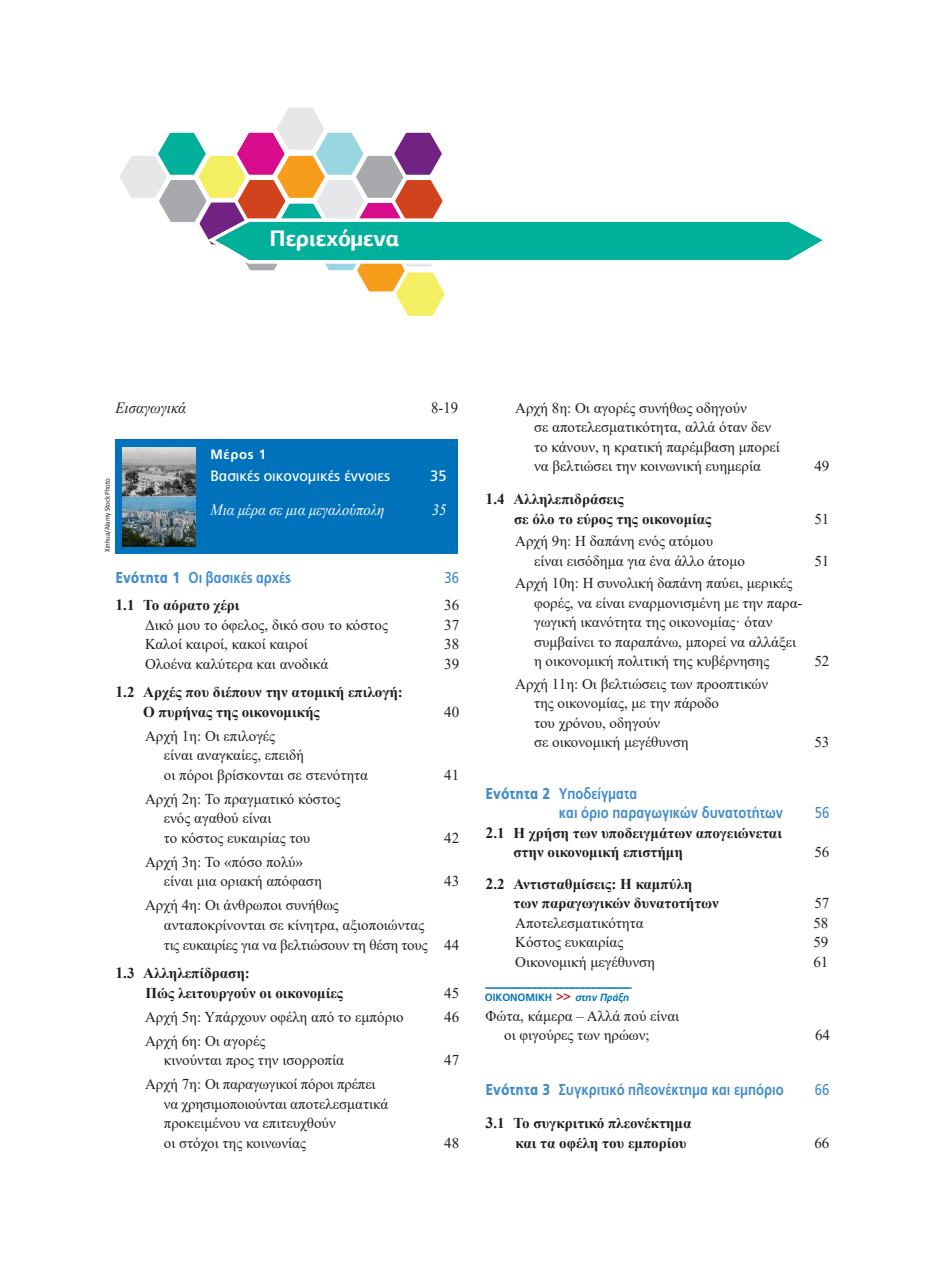
<style>
.page{position:relative;width:936px;height:1276px;background:#fff}
.page>*{position:absolute;margin:0;border:0;box-sizing:border-box;transform-origin:0 0}
.t1{font:38.4px "Times New Roman";color:#0072bc;scale:.31 1}
.t2{font:700 22.5px "PF Agora Sans Pro";color:#fff}
.t3{font:700 15.75px "PF Catalog";color:#448dcb;scale:.83 1}
.t4{font:italic 15.75px "Times New Roman";color:#fff;scale:.93 1}
.t5{font:italic 15.75px "Times New Roman";color:#231f20;scale:.96 1}
.t6{font:15.75px "PF Catalog";color:#448dcb;scale:.83 1}
.t7{font:15.75px "Times New Roman";color:#231f20;scale:.93 1}
.t8{font:15px/19.5px "Times New Roman";color:#231f20}
.t9{font:700 15px/19.5px "Times New Roman";color:#231f20}
.t10{font:15px "PF Catalog";color:#fff}
.t11{font:700 13.5px "PF Catalog";letter-spacing:.055em;color:#fff}
.t12{font:700 10.5px "PF Catalog";color:#0072bc}
.t13{font:7.5px "Calibri";letter-spacing:-.01em;color:#231f20;scale:.93 1}
.s1{font-weight:900}
.s2{font-size:15.75px}
.s3{font-size:13.5px;color:#b7282e}
.s4{font-style:italic}
</style>
<div class="page">
<svg style="left:120px;top:108px;width:703px;height:208px"></svg>
<div style="left:115px;top:439px;width:342px;height:114px;background:#0072bc"></div>
<img style="left:122px;top:448px;width:73px;height:98px">
<p class="t2" style="left:269px;top:229px;width:132px">Περιεχόμενα</p>
<p class="t5" style="left:115px;top:399px;width:75px">Eισαγωγικά</p>
<p class="t7" style="left:431px;top:399px;width:30px">8-19</p>
<p class="t13" style="left:103px;top:552px;width:81px;rotate:-90deg">Xinhua/Alamy Stock Photo</p>
<p class="t11" style="left:210px;top:450px;width:57px">Μέρος 1</p>
<p class="t10" style="left:210px;top:470px;width:181px">Βασικές οικονομικές έννοιες</p>
<p class="t10" style="left:430px;top:470px;width:18px">35</p>
<p class="t4" style="left:210px;top:501px;width:188px">Μια μέρα σε μια μεγαλούπολη</p>
<p class="t4" style="left:432px;top:501px;width:17px">35</p>
<p class="t3" style="left:115px;top:572px;width:213px"><span class="s1">Ενότητα 1</span> Οι βασικές αρχές</p>
<p class="t6" style="left:444px;top:571px;width:19px">36</p>
<p class="t9" style="left:115px;top:595px;width:126px"><span class="s2">1</span>.1 Το αόρατο χέρι</p>
<p class="t8" style="left:444px;top:595px;width:16px">36</p>
<p class="t8" style="left:145px;top:615px;width:244px">Δικό μου το όφελος, δικό σου το κόστος</p>
<p class="t8" style="left:444px;top:615px;width:16px">37</p>
<p class="t8" style="left:145px;top:634px;width:164px">Καλοί καιροί, κακοί καιροί</p>
<p class="t8" style="left:444px;top:634px;width:16px">38</p>
<p class="t8" style="left:145px;top:654px;width:185px">Ολοένα καλύτερα και ανοδικά</p>
<p class="t8" style="left:444px;top:654px;width:16px">39</p>
<p class="t9" style="left:115px;top:682px;width:289px"><span class="s2">1</span>.2 Αρχές που διέπουν την ατομική επιλογή:</p>
<p class="t9" style="left:143px;top:702px;width:178px">Ο πυρήνας της οικονομικής</p>
<p class="t8" style="left:444px;top:702px;width:16px">40</p>
<p class="t8" style="left:145px;top:726px;width:132px">Αρχή 1η: Οι επιλογές</p>
<p class="t8" style="left:164px;top:745px;width:142px">είναι αναγκαίες, επειδή</p>
<p class="t8" style="left:164px;top:765px;width:206px">οι πόροι βρίσκονται σε στενότητα</p>
<p class="t8" style="left:444px;top:765px;width:16px">41</p>
<p class="t8" style="left:145px;top:789px;width:197px">Αρχή 2η: Το πραγματικό κόστος</p>
<p class="t8" style="left:164px;top:808px;width:109px">ενός αγαθού είναι</p>
<p class="t8" style="left:164px;top:828px;width:148px">το κόστος ευκαιρίας του</p>
<p class="t8" style="left:444px;top:828px;width:16px">42</p>
<p class="t8" style="left:145px;top:852px;width:159px">Αρχή 3η: Το «πόσο πολύ»</p>
<p class="t8" style="left:164px;top:871px;width:159px">είναι μια οριακή απόφαση</p>
<p class="t8" style="left:444px;top:871px;width:16px">43</p>
<p class="t8" style="left:145px;top:895px;width:195px">Αρχή 4η: Οι άνθρωποι συνήθως</p>
<p class="t8" style="left:164px;top:915px;width:262px">ανταποκρίνονται σε κίνητρα, αξιοποιώντας</p>
<p class="t8" style="left:164px;top:934px;width:297px">τις ευκαιρίες για να βελτιώσουν τη θέση τους 44</p>
<p class="t9" style="left:115px;top:963px;width:136px"><span class="s2">1</span>.3 Αλληλεπίδραση:</p>
<p class="t9" style="left:145px;top:982px;width:199px">Πώς λειτουργούν οι οικονομίες</p>
<p class="t8" style="left:444px;top:982px;width:16px">45</p>
<p class="t8" style="left:145px;top:1006px;width:260px">Αρχή 5η: Υπάρχουν οφέλη από το εμπόριο</p>
<p class="t8" style="left:444px;top:1006px;width:16px">46</p>
<p class="t8" style="left:145px;top:1030px;width:122px">Αρχή 6η: Οι αγορές</p>
<p class="t8" style="left:164px;top:1050px;width:181px">κινούνται προς την ισορροπία</p>
<p class="t8" style="left:444px;top:1050px;width:16px">47</p>
<p class="t8" style="left:145px;top:1074px;width:232px">Αρχή 7η: Οι παραγωγικοί πόροι πρέπει</p>
<p class="t8" style="left:164px;top:1093px;width:226px">να χρησιμοποιούνται αποτελεσματικά</p>
<p class="t8" style="left:164px;top:1113px;width:173px">προκειμένου να επιτευχθούν οι στόχοι της κοινωνίας</p>
<p class="t8" style="left:444px;top:1132px;width:16px">48</p>
<p class="t8" style="left:515px;top:398px;width:233px">Αρχή 8η: Οι αγορές συνήθως οδηγούν</p>
<p class="t8" style="left:534px;top:417px;width:247px">σε αποτελεσματικότητα, αλλά όταν δεν το κάνουν, η κρατική παρέμβαση μπορεί να βελτιώσει την κοινωνική ευημερία</p>
<p class="t8" style="left:814px;top:456px;width:16px">49</p>
<p class="t9" style="left:485px;top:489px;width:140px"><span class="s2">1</span>.4 Αλληλεπιδράσεις</p>
<p class="t9" style="left:514px;top:509px;width:199px">σε όλο το εύρος της οικονομίας</p>
<p class="t8" style="left:814px;top:509px;width:16px">51</p>
<p class="t8" style="left:515px;top:531px;width:199px">Αρχή 9η: Η δαπάνη ενός ατόμου</p>
<p class="t8" style="left:534px;top:551px;width:212px">είναι εισόδημα για ένα άλλο άτομο</p>
<p class="t8" style="left:814px;top:551px;width:16px">51</p>
<p class="t8" style="left:515px;top:573px;width:279px">Αρχή 10η: Η συνολική δαπάνη παύει, μερικές</p>
<p class="t8" style="left:534px;top:593px;width:270px">φορές, να είναι εναρμονισμένη με την παρα&shy;γωγική ικανότητα της οικονομίας· όταν</p>
<p class="t8" style="left:534px;top:632px;width:263px">συμβαίνει το παραπάνω, μπορεί να αλλάξει</p>
<p class="t8" style="left:534px;top:651px;width:237px">η οικονομική πολιτική της κυβέρνησης</p>
<p class="t8" style="left:814px;top:651px;width:16px">52</p>
<p class="t8" style="left:515px;top:674px;width:254px">Αρχή 11η: Οι βελτιώσεις των προοπτικών</p>
<p class="t8" style="left:534px;top:693px;width:186px">της οικονομίας, με την πάροδο</p>
<p class="t8" style="left:534px;top:713px;width:156px">του χρόνου, οδηγούν<br>σε οικονομική μεγέθυνση</p>
<p class="t8" style="left:814px;top:732px;width:16px">53</p>
<p class="t3" style="left:485px;top:788px;width:184px"><span class="s1">Ενότητα 2</span> Υποδείγματα</p>
<p class="t3" style="left:559px;top:807px;width:271px">και όριο παραγωγικών δυνατοτήτων</p>
<p class="t6" style="left:814px;top:806px;width:19px">56</p>
<p class="t9" style="left:513px;top:823px;width:270px;text-indent:-28px"><span class="s2">2</span>.1 Η χρήση των υποδειγμάτων απογειώνεται στην οικονομική επιστήμη</p>
<p class="t8" style="left:814px;top:842px;width:16px">56</p>
<p class="t9" style="left:513px;top:874px;width:207px;text-indent:-28px"><span class="s2">2</span>.2 Αντισταθμίσεις: Η καμπύλη των παραγωγικών δυνατοτήτων</p>
<p class="t8" style="left:814px;top:893px;width:16px">57</p>
<p class="t8" style="left:515px;top:913px;width:130px">Αποτελεσματικότητα</p>
<p class="t8" style="left:813px;top:913px;width:16px">58</p>
<p class="t8" style="left:515px;top:932px;width:110px">Κόστος ευκαιρίας</p>
<p class="t8" style="left:813px;top:932px;width:16px">59</p>
<p class="t8" style="left:515px;top:952px;width:141px">Οικονομική μεγέθυνση</p>
<p class="t8" style="left:813px;top:952px;width:16px">61</p>
<p class="t12" style="left:484px;top:994px;width:146px">ΟΙΚΟΝΟΜΙΚΗ <span class="s3">&gt;&gt;</span> <span class="s4">στην Πράξη</span></p>
<p class="t1" style="left:485px;top:962px;width:474px">–––––––––––––––––––––––––––</p>
<p class="t8" style="left:504px;top:1006px;width:176px;text-indent:-19px">Φώτα, κάμερα – Αλλά πού είναι οι φιγούρες των ηρώων;</p>
<p class="t8" style="left:815px;top:1025px;width:16px">64</p>
<p class="t3" style="left:485px;top:1084px;width:361px"><span class="s1">Ενότητα 3</span> Συγκριτικό πλεονέκτημα και εμπόριο</p>
<p class="t6" style="left:814px;top:1083px;width:19px">66</p>
<p class="t9" style="left:485px;top:1113px;width:207px"><span class="s2">3</span>.1 Το συγκριτικό πλεονέκτημα</p>
<p class="t9" style="left:515px;top:1132px;width:173px">και τα οφέλη του εμπορίου</p>
<p class="t8" style="left:814px;top:1132px;width:16px">66</p>
</div>
